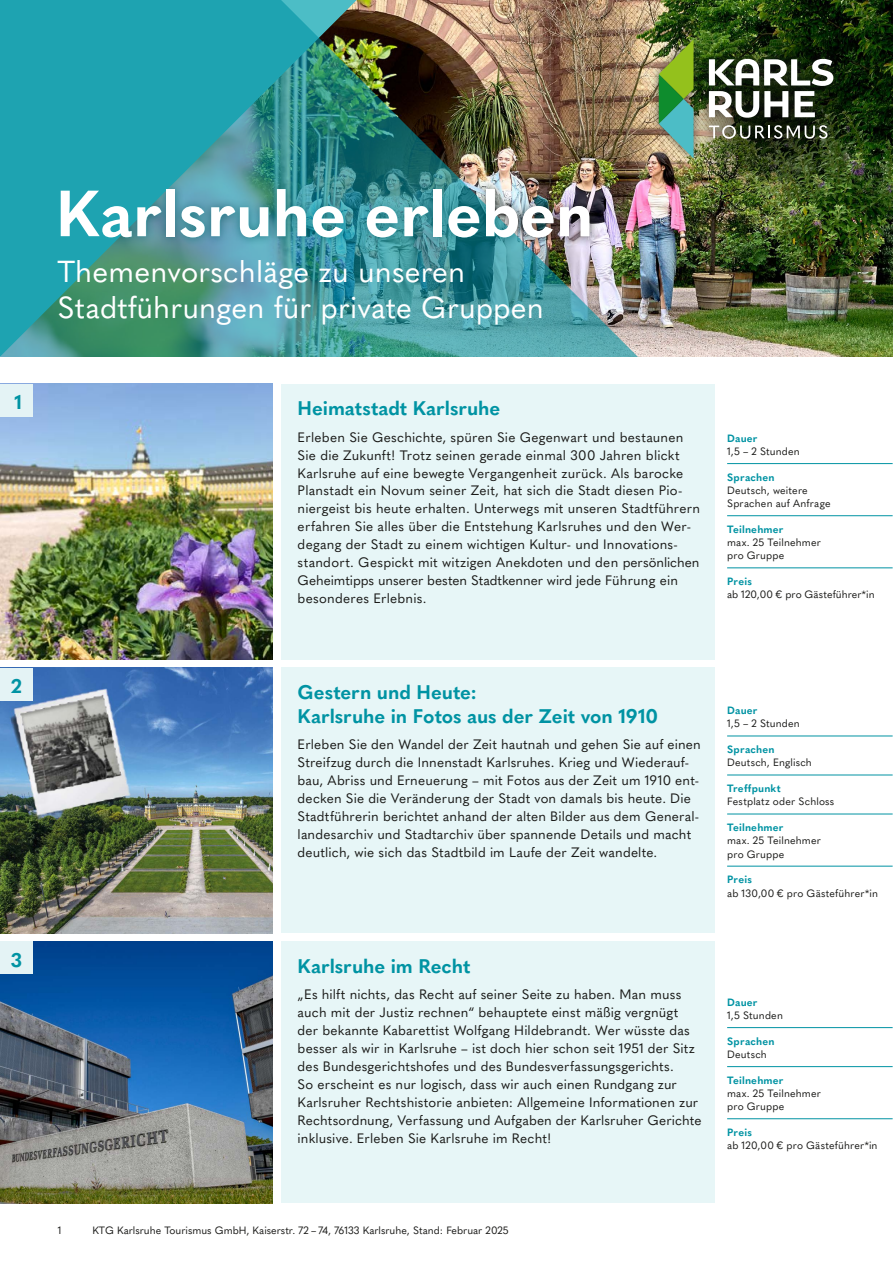
<style>
.page{position:relative;width:893px;height:1263px;background:#fff}
.page>*{position:absolute;margin:0;border:0;box-sizing:border-box;transform-origin:0 0}
.t1{font:700 64.35px "Quasimoda";color:#fff}
.t2{font:30px/36px "Quasimoda";letter-spacing:.005em;color:#fff}
.t3{font:700 19.5px/24px "Quasimoda";letter-spacing:-.005em;color:#0093a3}
.t4{font:13.5px/18px "Quasimoda";letter-spacing:.01em;color:#1a1a18}
.t5{font:10.5px/13.2px "Quasimoda";letter-spacing:.015em;color:#1a1a18}
.t6{font:700 10.5px "Quasimoda";letter-spacing:.015em;color:#0093a3}
</style>
<div class="page">
<img style="left:654px;top:0;width:239px;height:356px">
<div style="left:281px;top:941px;width:433px;height:262px;background:#e7f6f7"></div>
<div style="left:281px;top:668px;width:433px;height:265px;background:#e7f6f7"></div>
<div style="left:281px;top:384px;width:433px;height:275px;background:#e7f6f7"></div>
<hr style="left:727px;top:463px;width:166px;height:1px;background:#0093a3">
<hr style="left:727px;top:515px;width:166px;height:1px;background:#0093a3">
<hr style="left:727px;top:568px;width:166px;height:1px;background:#0093a3">
<hr style="left:727px;top:736px;width:166px;height:1px;background:#0093a3">
<hr style="left:727px;top:775px;width:166px;height:1px;background:#0093a3">
<hr style="left:727px;top:814px;width:166px;height:1px;background:#0093a3">
<hr style="left:727px;top:866px;width:166px;height:1px;background:#0093a3">
<hr style="left:727px;top:1027px;width:166px;height:1px;background:#0093a3">
<hr style="left:727px;top:1066px;width:166px;height:1px;background:#0093a3">
<hr style="left:727px;top:1118px;width:166px;height:1px;background:#0093a3">
<img style="left:0;top:384px;width:272px;height:275px">
<img style="left:0;top:668px;width:272px;height:265px">
<img style="left:0;top:941px;width:272px;height:262px">
<img style="left:0;top:0;width:654px;height:356px">
<div style="left:0;top:384px;width:33px;height:32px;background:#e4f3f5"></div>
<div style="left:0;top:668px;width:33px;height:32px;background:#e4f3f5"></div>
<div style="left:0;top:941px;width:33px;height:33px;background:#e4f3f5"></div>
<img style="left:684px;top:26px;width:182px;height:175px;border-radius:50%">
<div style="left:649px;top:31px;width:194px;height:135px;background:#1a1a18;opacity:.75"></div>
<img style="left:659px;top:39px;width:34px;height:119px">
<svg style="left:709px;top:125px;width:118px;height:14px;background:#676c5c"></svg>
<svg style="left:709px;top:59px;width:124px;height:59px"></svg>
<h1 class="t1" style="left:56px;top:164px;width:539px">Karlsruhe erleben</h1>
<h2 class="t2" style="left:57px;top:251px;width:488px">Themenvorschläge zu unseren<br>Stadtführungen für private Gruppen</h2>
<h3 class="t3" style="left:15px;top:389px;width:9px">1</h3>
<h3 class="t3" style="left:298px;top:395px;width:204px">Heimatstadt Karlsruhe</h3>
<p class="t4" style="left:298px;top:427px;width:404px">Erleben Sie Geschichte, spüren Sie Gegenwart und bestaunen Sie die Zukunft! Trotz seinen gerade einmal 300 Jahren blickt Karlsruhe auf eine bewegte Vergangenheit zurück. Als barocke Planstadt ein Novum seiner Zeit, hat sich die Stadt diesen Pio&shy;niergeist bis heute erhalten. Unterwegs mit unseren Stadtführern erfahren Sie alles über die Entstehung Karlsruhes und den Wer&shy;degang der Stadt zu einem wichtigen Kultur- und Innovations&shy;standort. Gespickt mit witzigen Anekdoten und den persönlichen Geheimtipps unserer besten Stadtkenner wird jede Führung ein besonderes Erlebnis.</p>
<p class="t6" style="left:727px;top:430px;width:32px">Dauer</p>
<p class="t5" style="left:727px;top:444px;width:74px">1,5 – 2 Stunden</p>
<p class="t6" style="left:727px;top:469px;width:49px">Sprachen</p>
<p class="t5" style="left:727px;top:483px;width:105px">Deutsch, weitere<br>Sprachen auf Anfrage</p>
<p class="t6" style="left:727px;top:521px;width:58px">Teilnehmer</p>
<p class="t5" style="left:727px;top:535px;width:95px">max. 25 Teilnehmer pro Gruppe</p>
<p class="t6" style="left:727px;top:573px;width:26px">Preis</p>
<p class="t5" style="left:727px;top:587px;width:149px">ab 120,00 € pro Gästeführer*in</p>
<h3 class="t3" style="left:11px;top:673px;width:12px">2</h3>
<h3 class="t3" style="left:298px;top:679px;width:362px">Gestern und Heute:<br>Karlsruhe in Fotos aus der Zeit von 1910</h3>
<p class="t4" style="left:298px;top:735px;width:405px">Erleben Sie den Wandel der Zeit hautnah und gehen Sie auf einen Streifzug durch die Innenstadt Karlsruhes. Krieg und Wiederauf&shy;bau, Abriss und Erneuerung – mit Fotos aus der Zeit um 1910 ent&shy;decken Sie die Veränderung der Stadt von damals bis heute. Die Stadtführerin berichtet anhand der alten Bilder aus dem General&shy;landesarchiv und Stadtarchiv über spannende Details und macht deutlich, wie sich das Stadtbild im Laufe der Zeit wandelte.</p>
<p class="t6" style="left:727px;top:702px;width:32px">Dauer</p>
<p class="t5" style="left:727px;top:716px;width:74px">1,5 – 2 Stunden</p>
<p class="t6" style="left:727px;top:741px;width:49px">Sprachen</p>
<p class="t5" style="left:727px;top:755px;width:86px">Deutsch, Englisch</p>
<p class="t6" style="left:727px;top:780px;width:55px">Treffpunkt</p>
<p class="t5" style="left:727px;top:794px;width:109px">Festplatz oder Schloss</p>
<p class="t6" style="left:727px;top:819px;width:58px">Teilnehmer</p>
<p class="t5" style="left:727px;top:833px;width:95px">max. 25 Teilnehmer pro Gruppe</p>
<p class="t6" style="left:727px;top:871px;width:26px">Preis</p>
<p class="t5" style="left:727px;top:885px;width:152px">ab 130,00 € pro Gästeführer*in</p>
<h3 class="t3" style="left:11px;top:946px;width:13px">3</h3>
<h3 class="t3" style="left:298px;top:952px;width:174px">Karlsruhe im Recht</h3>
<p class="t4" style="left:298px;top:984px;width:405px">„Es hilft nichts, das Recht auf seiner Seite zu haben. Man muss auch mit der Justiz rechnen“ behauptete einst mäßig vergnügt der bekannte Kabarettist Wolfgang Hildebrandt. Wer wüsste das besser als wir in Karlsruhe – ist doch hier schon seit 1951 der Sitz des Bundesgerichtshofes und des Bundesverfassungsgerichts.<br>So erscheint es nur logisch, dass wir auch einen Rundgang zur Karlsruher Rechtshistorie anbieten: Allgemeine Informationen zur Rechtsordnung, Verfassung und Aufgaben der Karlsruher Gerichte inklusive. Erleben Sie Karlsruhe im Recht!</p>
<p class="t6" style="left:727px;top:994px;width:32px">Dauer</p>
<p class="t5" style="left:727px;top:1008px;width:57px">1,5 Stunden</p>
<p class="t6" style="left:727px;top:1033px;width:49px">Sprachen</p>
<p class="t5" style="left:727px;top:1047px;width:41px">Deutsch</p>
<p class="t6" style="left:727px;top:1072px;width:58px">Teilnehmer</p>
<p class="t5" style="left:727px;top:1086px;width:95px">max. 25 Teilnehmer pro Gruppe</p>
<p class="t6" style="left:727px;top:1124px;width:26px">Preis</p>
<p class="t5" style="left:727px;top:1138px;width:152px">ab 120,00 € pro Gästeführer*in</p>
<p class="t5" style="left:58px;top:1222px;width:5px">1</p>
<p class="t5" style="left:92px;top:1222px;width:418px">KTG Karlsruhe Tourismus GmbH, Kaiserstr. 72 – 74, 76133 Karlsruhe, Stand: Februar 2025</p>
</div>
